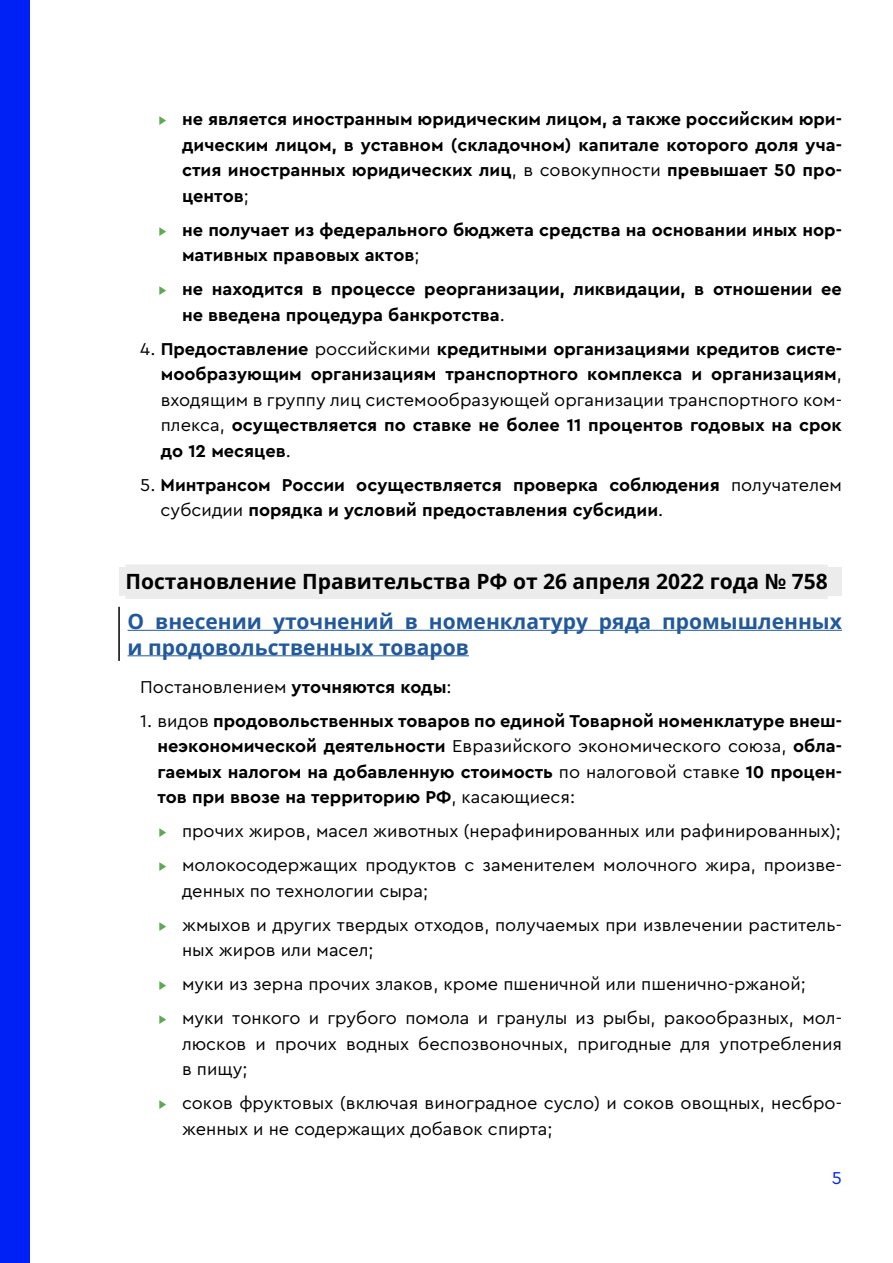
<style>
.page{position:relative;width:893px;height:1263px;background:#fff}
.page>*{position:absolute;margin:0;border:0;box-sizing:border-box;transform-origin:0 0}
.t1{font:700 21px/25.5px "Open Sans";color:#22599b}
.t2{font:700 21px "Open Sans";color:#000}
.t3{font:700 18px/25.5px "Cera Pro";color:#000;text-align:justify}
.t4{font:18px/34px "Cera Pro";color:#000}
.t5{font:18px "Cera Pro";color:#0021f5}
.s1{font-weight:400;color:#5fa955}
.s2{font-weight:400}
.s3{font-weight:700}
.s4{color:#5fa955}
</style>
<div class="page">
<div style="left:0;top:0;width:30px;height:1263px;background:#0021f5"></div>
<div style="left:119px;top:567px;width:723px;height:28px;background:#ececec"></div>
<div style="left:125px;top:564px;width:703px;height:35px;background:#ececec"></div>
<hr style="left:118px;top:607px;width:2px;height:54px;background:#000">
<hr style="left:128px;top:630px;width:714px;height:1px;background:#22599b">
<hr style="left:128px;top:655px;width:341px;height:1px;background:#22599b">
<p class="t3" style="left:182px;top:106px;width:661px;text-indent:-25px"><span class="s1">▸</span> не является иностранным юридическим лицом, а также российским юри&shy;дическим лицом, в уставном (складочном) капитале которого доля уча&shy;стия иностранных юридических лиц<span class="s2">, в совокупности</span> превышает 50 про&shy;центов<span class="s2">;</span></p>
<p class="t3" style="left:182px;top:216px;width:661px;text-indent:-25px"><span class="s1">▸</span> не получает из федерального бюджета средства на основании иных нор&shy;мативных правовых актов<span class="s2">;</span></p>
<p class="t3" style="left:182px;top:276px;width:661px;text-indent:-25px"><span class="s1">▸</span> не находится в процессе реорганизации, ликвидации, в отношении ее не введена процедура банкротства<span class="s2">.</span></p>
<p class="t3" style="left:161px;top:335px;width:683px;text-indent:-21px"><span class="s2">4.</span> Предоставление <span class="s2">российскими</span> кредитными организациями кредитов систе&shy;мообразующим организациям транспортного комплекса и организациям<span class="s2">, входящим в группу лиц системообразующей организации транспортного ком&shy;плекса,</span> осуществляется по ставке не более 11 процентов годовых на срок до 12 месяцев<span class="s2">.</span></p>
<p class="t3" style="left:161px;top:471px;width:683px;text-indent:-20px"><span class="s2">5.</span> Минтрансом России осуществляется проверка соблюдения <span class="s2">получателем субсидии</span> порядка и условий предоставления субсидии<span class="s2">.</span></p>
<p class="t2" style="left:125px;top:567px;width:704px">Постановление Правительства РФ от 26 апреля 2022 года № 758</p>
<p class="t1" style="left:128px;top:608px;width:716px">О внесении уточнений в номенклатуру ряда промышленных и продовольственных товаров</p>
<p class="t4" style="left:140px;top:669px;width:313px">Постановлением <span class="s3">уточняются коды</span>:</p>
<p class="t3" style="left:157px;top:707px;width:686px;text-indent:-17px"><span class="s2">1. видов</span> продовольственных товаров по единой Товарной номенклатуре внеш&shy;неэкономической деятельности <span class="s2">Евразийского экономического союза,</span> обла&shy;гаемых налогом на добавленную стоимость <span class="s2">по налоговой ставке</span> 10 процен&shy;тов при ввозе на территорию РФ<span class="s2">, касающиеся:</span></p>
<p class="t4" style="left:157px;top:813px;width:686px"><span class="s4">▸</span> прочих жиров, масел животных (нерафинированных или рафинированных); <span class="s4">▸</span> молокосодержащих продуктов с заменителем молочного жира, произве-</p>
<p class="t4" style="left:157px;top:873px;width:686px;text-indent:25px">денных по технологии сыра;<br><span class="s4">▸</span> жмыхов и других твердых отходов, получаемых при извлечении раститель-</p>
<p class="t4" style="left:157px;top:932px;width:686px;text-indent:25px">ных жиров или масел;<br><span class="s4">▸</span> муки из зерна прочих злаков, кроме пшеничной или пшенично-ржаной;<br><span class="s4">▸</span> муки тонкого и грубого помола и гранулы из рыбы, ракообразных, мол-</p>
<p class="t4" style="left:182px;top:1030px;width:661px;line-height:25.5px">люсков и прочих водных беспозвоночных, пригодные для употребления в пищу;</p>
<p class="t4" style="left:182px;top:1089px;width:661px;line-height:25.5px;text-indent:-25px"><span class="s4">▸</span> соков фруктовых (включая виноградное сусло) и соков овощных, несбро&shy;женных и не содержащих добавок спирта;</p>
<p class="t5" style="left:832px;top:1166px;width:11px">5</p>
</div>
